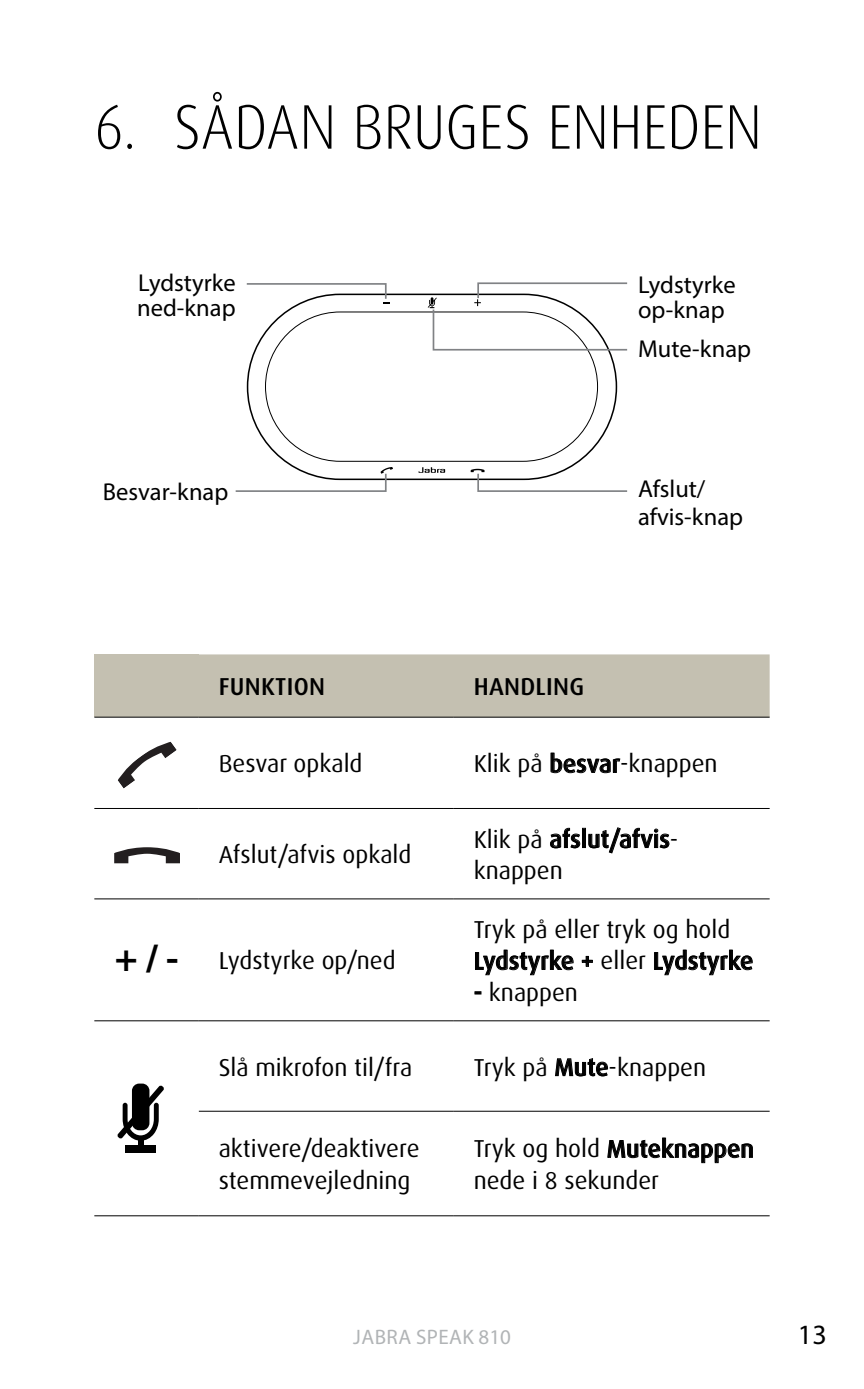
<style>
.page{position:relative;width:864px;height:1389px;background:#fff}
.page>*{position:absolute;margin:0;border:0;box-sizing:border-box;transform-origin:0 0}
.t1{font:300 63px "Dax Pro";letter-spacing:.005em;color:#000;scale:.9 1}
.t2{font:28px "Myriad Pro";color:#000}
.t3{font:24.5px/31.5px "Dax Pro";color:#000}
.t4{font:24.5px/24.5px "Myriad Pro";color:#000}
.t5{font:500 24.5px "Dax Pro";letter-spacing:.01em;color:#000}
.t6{font:21px "Myriad Pro";letter-spacing:.02em;color:#b1b4b6}
.s1{font-weight:500}
.s2{font-family:"Myriad Pro";font-weight:700;font-size:38.5px}
</style>
<div class="page">
<svg style="left:418px;top:467px;width:27px;height:6px"></svg>
<div style="left:94px;top:654px;width:105px;height:63px;background:#c4c0b1"></div>
<div style="left:199px;top:654px;width:570px;height:63px;background:#c4c0b1"></div>
<hr style="left:94px;top:898px;width:105px;height:1px;background:#000">
<hr style="left:94px;top:1020px;width:105px;height:1px;background:#000">
<hr style="left:94px;top:1215px;width:105px;height:1px;background:#000">
<hr style="left:94px;top:717px;width:105px;height:1px;background:#000">
<hr style="left:94px;top:808px;width:105px;height:1px;background:#000">
<hr style="left:199px;top:717px;width:254px;height:1px;background:#000">
<hr style="left:453px;top:717px;width:316px;height:1px;background:#000">
<hr style="left:199px;top:808px;width:254px;height:1px;background:#000">
<hr style="left:453px;top:808px;width:316px;height:1px;background:#000">
<hr style="left:199px;top:898px;width:254px;height:1px;background:#000">
<hr style="left:453px;top:898px;width:316px;height:1px;background:#000">
<hr style="left:199px;top:1020px;width:254px;height:1px;background:#000">
<hr style="left:453px;top:1020px;width:316px;height:1px;background:#000">
<hr style="left:199px;top:1111px;width:254px;height:1px;background:#000">
<hr style="left:453px;top:1111px;width:316px;height:1px;background:#000">
<hr style="left:199px;top:1215px;width:254px;height:1px;background:#000">
<hr style="left:453px;top:1215px;width:316px;height:1px;background:#000">
<svg style="left:118px;top:742px;width:59px;height:47px"></svg>
<svg style="left:550px;top:753px;width:70px;height:21px"></svg>
<svg style="left:114px;top:847px;width:66px;height:16px"></svg>
<svg style="left:550px;top:828px;width:30px;height:21px"></svg>
<div style="left:582px;top:828px;width:3px;height:20px;border:1px solid #000"></div>
<svg style="left:588px;top:827px;width:81px;height:27px"></svg>
<svg style="left:475px;top:950px;width:98px;height:25px"></svg>
<svg style="left:581px;top:956px;width:12px;height:11px"></svg>
<svg style="left:654px;top:950px;width:98px;height:25px"></svg>
<svg style="left:474px;top:991px;width:7px;height:3px"></svg>
<div style="left:132px;top:1084px;width:17px;height:46px;background:#000;border-radius:7px"></div>
<div style="left:138px;top:1139px;width:5px;height:11px;background:#000"></div>
<div style="left:126px;top:1146px;width:30px;height:7px;background:#000"></div>
<svg style="left:117px;top:1085px;width:47px;height:56px"></svg>
<svg style="left:555px;top:1058px;width:53px;height:19px"></svg>
<svg style="left:607px;top:1137px;width:145px;height:26px"></svg>
<svg style="left:470px;top:469px;width:158px;height:23px"></svg>
<svg style="left:235px;top:467px;width:158px;height:25px"></svg>
<svg style="left:246px;top:283px;width:144px;height:20px"></svg>
<svg style="left:427px;top:282px;width:201px;height:69px"></svg>
<h1 class="t1" style="left:95px;top:86px;width:742px">6. SÅDAN BRUGES ENHEDEN</h1>
<p class="t4" style="left:137px;top:271px;width:100px">Lydstyrke ned-knap</p>
<p class="t4" style="left:637px;top:273px;width:99px">Lydstyrke op-knap</p>
<p class="t4" style="left:637px;top:336px;width:114px">Mute-knap</p>
<p class="t4" style="left:103px;top:479px;width:127px">Besvar-knap</p>
<p class="t4" style="left:637px;top:474px;width:106px;line-height:28px">Afslut/ afvis-knap</p>
<p class="t5" style="left:219px;top:671px;width:108px">FUNKTION</p>
<p class="t5" style="left:473px;top:671px;width:112px">HANDLING</p>
<p class="t3" style="left:218px;top:748px;width:145px">Besvar opkald</p>
<p class="t3" style="left:473px;top:748px;width:245px">Klik på <span class="s1">besvar</span>-knappen</p>
<p class="t3" style="left:218px;top:839px;width:194px">Afslut/afvis opkald</p>
<p class="t3" style="left:115px;top:945px;width:282px"><span class="s2">+ / -</span> Lydstyrke op/ned</p>
<p class="t3" style="left:473px;top:823px;width:206px">Klik på <span class="s1">afslut/afvis&shy;</span>knappen</p>
<p class="t3" style="left:473px;top:914px;width:281px">Tryk på eller tryk og hold<br><span class="s1">Lydstyrke +</span> eller <span class="s1">Lydstyrke</span></p>
<p class="t3" style="left:473px;top:977px;width:106px"><span class="s1">-</span> knappen</p>
<p class="t3" style="left:218px;top:1051px;width:195px">Slå mikrofon til/fra</p>
<p class="t3" style="left:473px;top:1051px;width:234px">Tryk på <span class="s1">Mute</span>-knappen</p>
<p class="t3" style="left:218px;top:1133px;width:202px">aktivere/deaktivere stemmevejledning</p>
<p class="t3" style="left:473px;top:1133px;width:282px">Tryk og hold <span class="s1">Muteknappen </span>nede i 8 sekunder</p>
<p class="t6" style="left:353px;top:1324px;width:159px">JABRA SPEAK 810</p>
<p class="t2" style="left:797px;top:1317px;width:30px">13</p>
</div>
